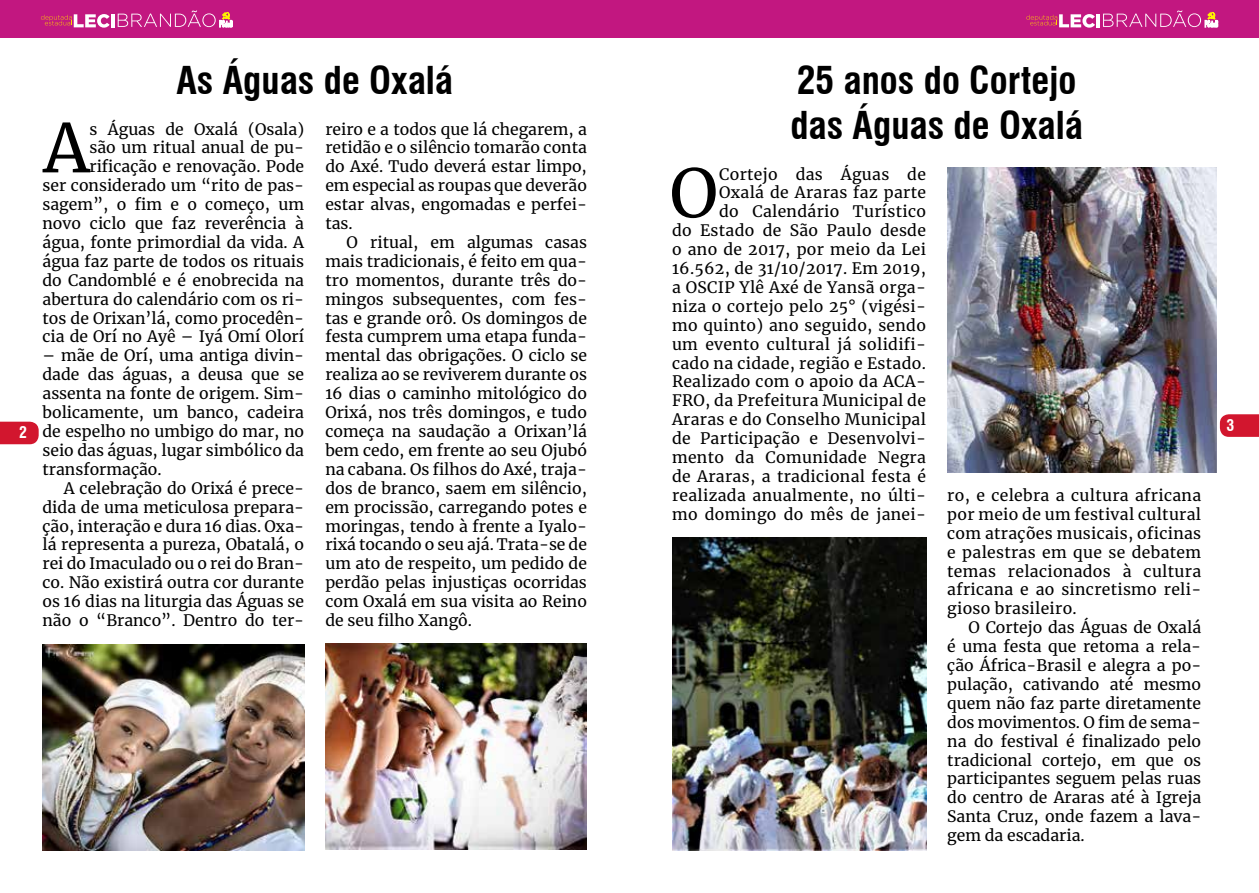
<style>
.page{position:relative;width:1259px;height:893px;background:#fff}
.page>*{position:absolute;margin:0;border:0;box-sizing:border-box;transform-origin:0 0}
.t1{font:66.6px "Merriweather";color:#000}
.t2{font:700 condensed 37.5px/45px "Swiss 721 BT";color:#000}
.t3{font:15.75px/18.9px "Merriweather";color:#000;text-align:justify}
.t4{font:15.75px/18.9px "Merriweather";letter-spacing:.02em;color:#000;text-align:right}
.t5{font:700 condensed 15.6px "Swiss 721 BT";color:#fff}
</style>
<div class="page">
<svg style="left:1220px;top:414px;width:39px;height:23px"></svg>
<svg style="left:0;top:422px;width:39px;height:22px"></svg>
<div style="left:0;top:0;width:629px;height:38px;background:#c21780"></div>
<hr style="left:111px;top:14px;width:4px;height:13px;background:#fff">
<svg style="left:41px;top:14px;width:69px;height:14px"></svg>
<svg style="left:118px;top:10px;width:114px;height:17px"></svg>
<div style="left:629px;top:0;width:630px;height:38px;background:#c21780"></div>
<hr style="left:1096px;top:14px;width:4px;height:13px;background:#fff">
<svg style="left:1026px;top:14px;width:69px;height:14px"></svg>
<svg style="left:1103px;top:10px;width:114px;height:17px"></svg>
<img style="left:43px;top:644px;width:261px;height:206px">
<img style="left:325px;top:644px;width:262px;height:206px">
<img style="left:672px;top:537px;width:254px;height:314px">
<img style="left:947px;top:168px;width:269px;height:305px">
<p class="t5" style="left:19px;top:423px;width:9px">2</p>
<h2 class="t2" style="left:176px;top:58px;width:278px">As Águas de Oxalá</h2>
<p class="t3" style="left:43px;top:119px;width:263px;text-align:right">s Águas de Oxalá (Osala)<br>são um ritual anual de pu&shy;rificação e renovação. Pode<br>ser considerado um “rito de pas&shy;sagem”, o fim e o começo, um novo ciclo que faz reverência à água, fonte primordial da vida. A água faz parte de todos os rituais do Candomblé e é enobrecida na abertura do calendário com os ri&shy;tos de Orixan’lá, como procedên&shy;cia de Orí no Ayê – Iyá Omí Olorí</p>
<p class="t3" style="left:43px;top:346px;width:263px">– mãe de Orí, uma antiga divin&shy;dade das águas, a deusa que se assenta na fonte de origem. Sim&shy;bolicamente, um banco, cadeira de espelho no umbigo do mar, no seio das águas, lugar simbólico da transformação.</p>
<p class="t3" style="left:43px;top:478px;width:263px;text-indent:21px">A celebração do Orixá é prece&shy;dida de uma meticulosa prepara&shy;ção, interação e dura 16 dias. Oxa&shy;lá representa a pureza, Obatalá, o rei do Imaculado ou o rei do Bran&shy;co. Não existirá outra cor durante os 16 dias na liturgia das Águas se não o “Branco”. Dentro do ter-</p>
<h1 class="t1" style="left:43px;top:102px;width:48px">A</h1>
<p class="t3" style="left:325px;top:119px;width:263px">reiro e a todos que lá chegarem, a retidão e o silêncio tomarão conta do Axé. Tudo deverá estar limpo, em especial as roupas que deverão estar alvas, engomadas e perfei&shy;tas.</p>
<p class="t3" style="left:325px;top:232px;width:263px;text-indent:21px">O ritual, em algumas casas mais tradicionais, é feito em qua&shy;tro momentos, durante três do&shy;mingos subsequentes, com fes&shy;tas e grande orô. Os domingos de festa cumprem uma etapa funda&shy;mental das obrigações. O ciclo se realiza ao se reviverem durante os 16 dias o caminho mitológico do Orixá, nos três domingos, e tudo começa na saudação a Orixan’lá bem cedo, em frente ao seu Ojubó na cabana. Os filhos do Axé, traja&shy;dos de branco, saem em silêncio, em procissão, carregando potes e moringas, tendo à frente a Iyalo&shy;rixá tocando o seu ajá. Trata-se de um ato de respeito, um pedido de perdão pelas injustiças ocorridas com Oxalá em sua visita ao Reino de seu filho Xangô.</p>
<h2 class="t2" style="left:790px;top:58px;width:294px">25 anos do Cortejo das Águas de Oxalá</h2>
<p class="t4" style="left:672px;top:164px;width:255px">Cortejo das Águas de<br>Oxalá de Araras faz parte<br>do Calendário Turístico<br>do Estado de São Paulo desde o ano de 2017, por meio da Lei<br>16.562, de 31/10/2017. Em 2019, a OSCIP Ylê Axé de Yansã orga&shy;niza o cortejo pelo 25° (vigési&shy;mo quinto) ano seguido, sendo um evento cultural já solidifi&shy;cado na cidade, região e Estado.<br>Realizado com o apoio da ACA-<br>FRO, da Prefeitura Municipal de<br>Araras e do Conselho Municipal de Participação e Desenvolvi&shy;mento da Comunidade Negra de Araras, a tradicional festa é realizada anualmente, no últi&shy;mo domingo do mês de janei-</p>
<h1 class="t1" style="left:670px;top:147px;width:50px">O</h1>
<p class="t3" style="left:947px;top:485px;width:255px">ro, e celebra a cultura africana por meio de um festival cultural com atrações musicais, oficinas e palestras em que se debatem temas relacionados à cultura africana e ao sincretismo reli&shy;gioso brasileiro.</p>
<p class="t3" style="left:947px;top:618px;width:255px;text-indent:21px">O Cortejo das Águas de Oxalá é uma festa que retoma a rela&shy;ção África-Brasil e alegra a po&shy;pulação, cativando até mesmo quem não faz parte diretamente dos movimentos. O fim de sema&shy;na do festival é finalizado pelo tradicional cortejo, em que os participantes seguem pelas ruas do centro de Araras até à Igreja Santa Cruz, onde fazem a lava&shy;gem da escadaria.</p>
<p class="t5" style="left:1226px;top:416px;width:9px">3</p>
</div>
